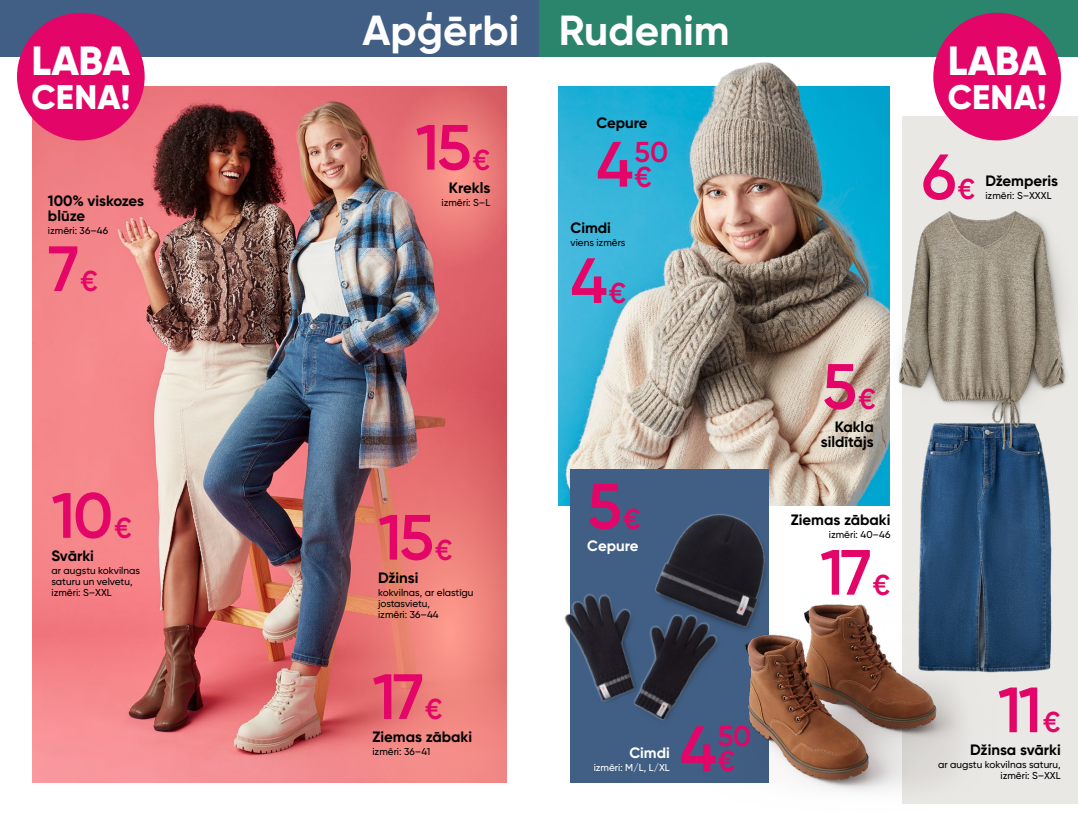
<style>
.page{position:relative;width:1078px;height:823px;background:#fff}
.page>*{position:absolute;margin:0;border:0;box-sizing:border-box;transform-origin:0 0}
.t1{font:600 63.8px "Gilroy";letter-spacing:-.045em;color:#e30567}
.t2{font:700 42px "Gilroy";color:#fff}
.t3{font:800 40.7px "Gilroy";letter-spacing:-.01em;color:#fff}
.t4{font:800 34.1px "Gilroy";letter-spacing:.01em;color:#fff}
.t5{font:600 28.8px/24.5px "Gilroy";color:#e30567}
.t6{font:700 15px/15px "Gilroy";color:#000;text-align:right}
.t7{font:700 15px "Gilroy";color:#fff}
.t8{font:500 10px/11.2px "Gilroy";color:#000}
.t9{font:500 10px "Gilroy";color:#fff}
.s1{font-size:28.8px}
.s2{font-size:63.8px}
</style>
<div class="page">
<div style="left:902px;top:116px;width:175px;height:687px;background:#e9e8e4"></div>
<img style="left:558px;top:86px;width:331px;height:419px">
<div style="left:570px;top:469px;width:198px;height:313px;background:#415f84"></div>
<div style="left:539px;top:0;width:538px;height:57px;background:#2b856c"></div>
<div style="left:0;top:0;width:539px;height:57px;background:#415f84"></div>
<img style="left:33px;top:86px;width:473px;height:696px">
<img style="left:286px;top:313px;width:220px;height:469px">
<img style="left:372px;top:86px;width:134px;height:205px">
<img style="left:919px;top:466px;width:133px;height:207px">
<img style="left:684px;top:62px;width:135px;height:67px">
<img style="left:865px;top:177px;width:202px;height:289px">
<img style="left:695px;top:588px;width:301px;height:216px">
<img style="left:564px;top:594px;width:175px;height:152px">
<img style="left:612px;top:472px;width:210px;height:211px">
<div style="left:933px;top:13px;width:127px;height:127px;background:#e30567;border-radius:50%"></div>
<div style="left:17px;top:13px;width:128px;height:127px;background:#e30567;border-radius:50%"></div>
<h3 class="t3" style="left:31px;top:35px;width:100px">LABA</h3>
<h3 class="t4" style="left:32px;top:75px;width:100px">CENA!</h3>
<h3 class="t6" style="left:48px;top:193px;width:97px;text-align:left">100% viskozes blūze</h3>
<p class="t8" style="left:48px;top:224px;width:62px">izmēri: 36–46</p>
<h1 class="t1" style="left:48px;top:229px;width:51px">7<span class="s1">€</span></h1>
<h1 class="t1" style="left:51px;top:475px;width:82px">10<span class="s1">€</span></h1>
<h3 class="t6" style="left:51px;top:547px;width:44px">Svārki</h3>
<p class="t8" style="left:51px;top:564px;width:90px">ar augstu kokvilnas saturu un velvetu, izmēri: S–XXL</p>
<h2 class="t2" style="left:362px;top:4px;width:368px">Apģērbi Rudenim</h2>
<h1 class="t1" style="left:415px;top:108px;width:76px">15<span class="s1">€</span></h1>
<h3 class="t6" style="left:448px;top:179px;width:43px">Krekls</h3>
<p class="t8" style="left:441px;top:196px;width:50px">izmēri: S–L</p>
<h1 class="t1" style="left:378px;top:497px;width:76px">15<span class="s1">€</span></h1>
<h3 class="t6" style="left:378px;top:569px;width:42px">Džinsi</h3>
<p class="t8" style="left:378px;top:586px;width:97px">kokvilnas, ar elastīgu jostasvietu,<br>izmēri: 36–44</p>
<h1 class="t1" style="left:372px;top:656px;width:72px">17<span class="s1">€</span></h1>
<h3 class="t6" style="left:372px;top:728px;width:101px">Ziemas zābaki</h3>
<p class="t8" style="left:372px;top:745px;width:60px">izmēri: 36–41</p>
<h3 class="t6" style="left:596px;top:115px;width:53px">Cepure</h3>
<h3 class="t5" style="left:634px;top:139px;width:35px">50 €</h3>
<h1 class="t1" style="left:596px;top:125px;width:38px">4</h1>
<h3 class="t6" style="left:570px;top:220px;width:42px">Cimdi</h3>
<p class="t8" style="left:570px;top:236px;width:56px">viens izmērs</p>
<h1 class="t1" style="left:570px;top:241px;width:57px">4<span class="s1">€</span></h1>
<h1 class="t1" style="left:587px;top:466px;width:55px">5<span class="s1">€</span></h1>
<h3 class="t7" style="left:587px;top:536px;width:53px">Cepure</h3>
<h3 class="t7" style="left:629px;top:742px;width:42px">Cimdi</h3>
<p class="t9" style="left:593px;top:760px;width:78px">izmēri: M/L, L/XL</p>
<h3 class="t5" style="left:717px;top:723px;width:35px;text-indent:-38px"><span class="s2">4</span>50 €</h3>
<h3 class="t3" style="left:947px;top:35px;width:100px">LABA</h3>
<h3 class="t4" style="left:947px;top:75px;width:100px">CENA!</h3>
<h1 class="t1" style="left:921px;top:137px;width:55px">6<span class="s1">€</span></h1>
<h3 class="t6" style="left:985px;top:173px;width:74px">Džemperis</h3>
<p class="t8" style="left:985px;top:190px;width:68px">izmēri: S–XXXL</p>
<h1 class="t1" style="left:822px;top:346px;width:55px">5<span class="s1">€</span></h1>
<h3 class="t6" style="left:820px;top:418px;width:54px">Kakla sildītājs</h3>
<h3 class="t6" style="left:790px;top:511px;width:101px">Ziemas zābaki</h3>
<p class="t8" style="left:828px;top:528px;width:63px">izmēri: 40–46</p>
<h1 class="t1" style="left:820px;top:532px;width:72px">17<span class="s1">€</span></h1>
<h1 class="t1" style="left:997px;top:669px;width:64px">11<span class="s1">€</span></h1>
<h3 class="t6" style="left:969px;top:741px;width:92px">Džinsa svārki</h3>
<p class="t8" style="left:937px;top:758px;width:124px;text-align:right">ar augstu kokvilnas saturu, izmēri: S–XXL</p>
</div>
